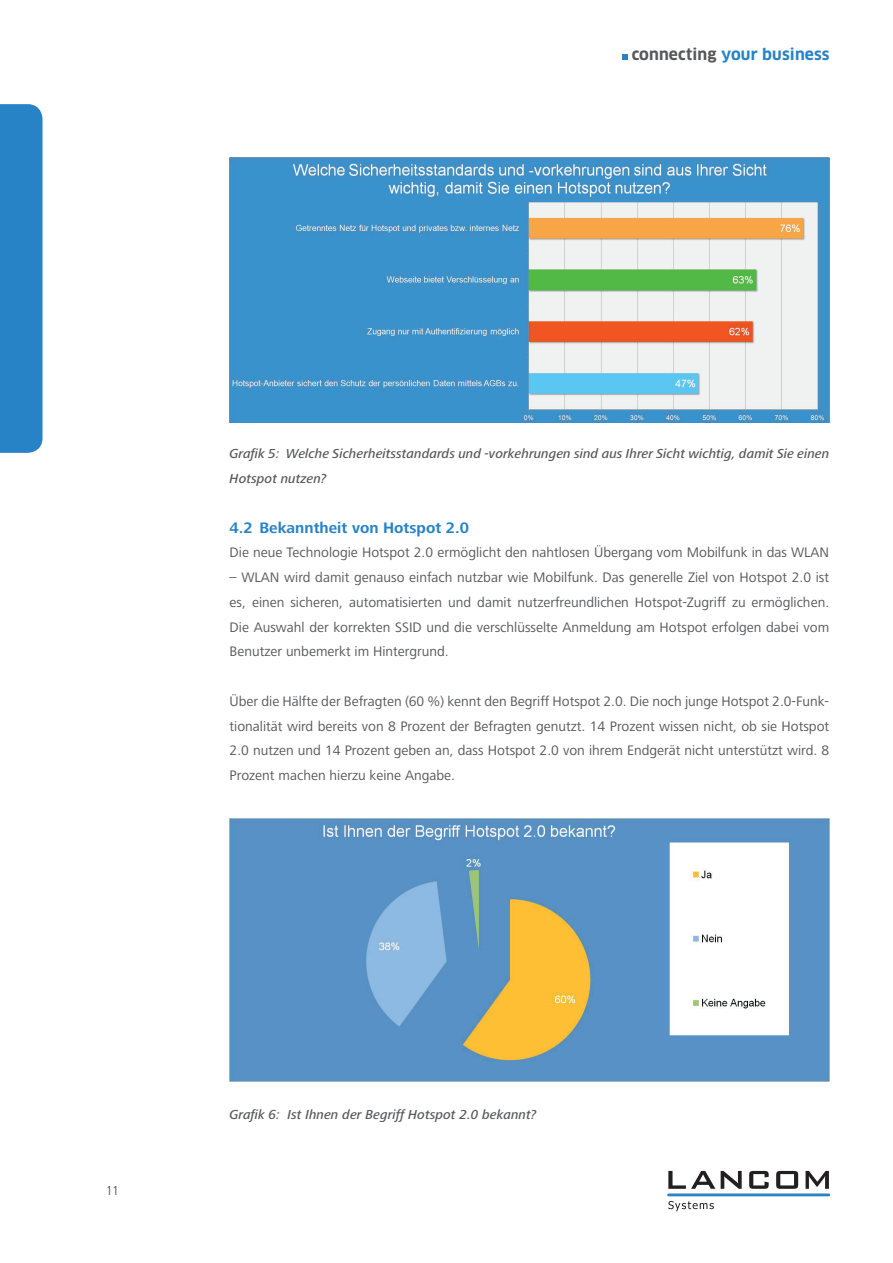
<style>
.page{position:relative;width:893px;height:1263px;background:#fff}
.page>*{position:absolute;margin:0;border:0;box-sizing:border-box;transform-origin:0 0}
.t1{font:700 15.75px "Frutiger Next LT";color:#2783c5}
.t2{font:700 15.6px "Clan OT";letter-spacing:.01em;color:#2783c5}
.t3{font:14.25px/24.8px "Frutiger Next LT";color:#57585a;text-align:justify}
.t4{font:italic 500 13.5px/24.8px "Frutiger Next LT";color:#57585a}
.t5{font:condensed 13.5px "Frutiger Next LT";color:#57585a}
.s1{color:#57585a}
</style>
<div class="page">
<div style="left:0;top:104px;width:43px;height:349px;background:#2783c5"></div>
<svg style="left:668px;top:1171px;width:47px;height:18px"></svg>
<svg style="left:721px;top:1171px;width:21px;height:18px"></svg>
<svg style="left:749px;top:1171px;width:20px;height:18px"></svg>
<svg style="left:776px;top:1171px;width:22px;height:18px"></svg>
<svg style="left:806px;top:1171px;width:23px;height:18px"></svg>
<svg style="left:668px;top:1201px;width:46px;height:10px"></svg>
<hr style="left:667px;top:1193px;width:163px;height:3px;background:#2783c5">
<svg style="left:622px;top:55px;width:6px;height:5px"></svg>
<img style="left:230px;top:158px;width:599px;height:264px">
<img style="left:230px;top:818px;width:599px;height:263px">
<p class="t2" style="left:632px;top:45px;width:199px"><span class="s1">connecting</span> your business</p>
<p class="t4" style="left:230px;top:442px;width:601px">Grafik 5: Welche Sicherheitsstandards und -vorkehrungen sind aus Ihrer Sicht wichtig, damit Sie einen<br>Hotspot nutzen?</p>
<p class="t1" style="left:230px;top:519px;width:241px">4.2 Bekanntheit von Hotspot 2.0</p>
<p class="t3" style="left:230px;top:540px;width:601px">Die neue Technologie Hotspot 2.0 ermöglicht den nahtlosen Übergang vom Mobilfunk in das WLAN</p>
<p class="t3" style="left:230px;top:565px;width:601px">– WLAN wird damit genauso einfach nutzbar wie Mobilfunk. Das generelle Ziel von Hotspot 2.0 ist es, einen sicheren, automatisierten und damit nutzerfreundlichen Hotspot-Zugriff zu ermöglichen.<br>Die Auswahl der korrekten SSID und die verschlüsselte Anmeldung am Hotspot erfolgen dabei vom Benutzer unbemerkt im Hintergrund.</p>
<p class="t3" style="left:230px;top:689px;width:601px">Über die Hälfte der Befragten (60 %) kennt den Begriff Hotspot 2.0. Die noch junge Hotspot 2.0-Funk&shy;tionalität wird bereits von 8 Prozent der Befragten genutzt. 14 Prozent wissen nicht, ob sie Hotspot 2.0 nutzen und 14 Prozent geben an, dass Hotspot 2.0 von ihrem Endgerät nicht unterstützt wird. 8<br>Prozent machen hierzu keine Angabe.</p>
<p class="t5" style="left:106px;top:1183px;width:14px">11</p>
<p class="t4" style="left:230px;top:1102px;width:308px">Grafik 6: Ist Ihnen der Begriff Hotspot 2.0 bekannt?</p>
</div>
